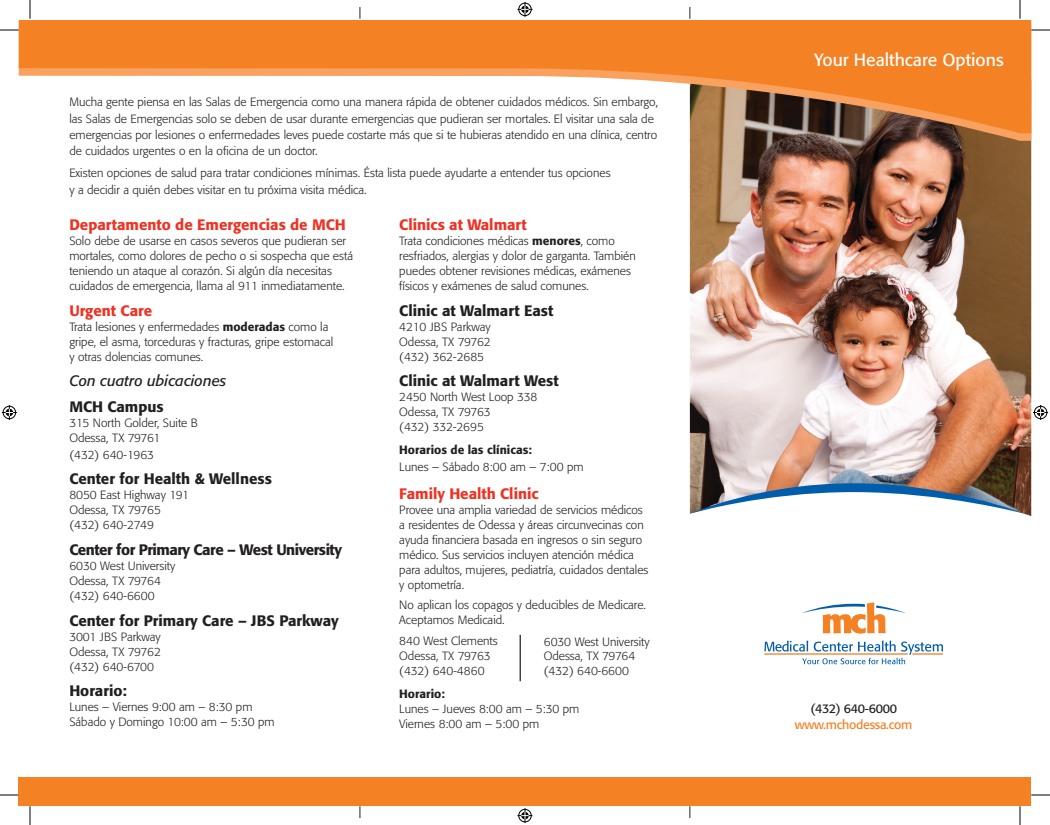
<style>
.page{position:relative;width:1050px;height:825px;background:#fff}
.page>*{position:absolute;margin:0;border:0;box-sizing:border-box;transform-origin:0 0}
.t1{font:17.5px "Formata";color:#fff}
.Body_Copy{font:500 15px "Formata";color:#231f20}
.Body_Copy-2{font:500 15px "Formata";color:#ee3224}
.Body_Copy-3{font:500 15px "Formata";letter-spacing:-.03em;color:#231f20}
.Body_Copy-4{font:italic 15px "Formata";color:#231f20}
.t2{font:12.5px "Formata";letter-spacing:-.025em;color:#f58125}
.t3{font:12.5px "Formata";letter-spacing:-.025em;color:#231f20}
.Body_Copy-5{font:300 11.88px/15px "Formata";color:#231f20}
.s1{font-weight:500}
</style>
<div class="page">
<img style="left:690px;top:141px;width:341px;height:375px">
<svg style="left:690px;top:483px;width:335px;height:31px"></svg>
<svg style="left:360px;top:806px;width:1px;height:12px"></svg>
<svg style="left:690px;top:806px;width:1px;height:12px"></svg>
<div style="left:19px;top:778px;width:1012px;height:28px;background:#f58125"></div>
<svg style="left:802px;top:602px;width:104px;height:32px"></svg>
<svg style="left:764px;top:641px;width:179px;height:23px"></svg>
<svg style="left:689px;top:133px;width:342px;height:8px;background:#795943"></svg>
<svg style="left:19px;top:20px;width:1012px;height:113px;fill:#f58125"></svg>
<hr style="left:520px;top:635px;width:1px;height:46px;background:#231f20">
<svg style="left:0;top:29px;width:19px;height:2px"></svg>
<svg style="left:1031px;top:29px;width:19px;height:2px"></svg>
<svg style="left:0;top:794px;width:19px;height:2px"></svg>
<svg style="left:1031px;top:794px;width:19px;height:2px"></svg>
<svg style="left:29px;top:0;width:2px;height:19px"></svg>
<svg style="left:29px;top:806px;width:2px;height:19px"></svg>
<svg style="left:1019px;top:0;width:2px;height:19px"></svg>
<svg style="left:1019px;top:806px;width:2px;height:19px"></svg>
<svg style="left:518px;top:2px;width:14px;height:15px"></svg>
<svg style="left:518px;top:808px;width:14px;height:15px"></svg>
<svg style="left:2px;top:405px;width:15px;height:15px"></svg>
<svg style="left:1033px;top:405px;width:15px;height:15px"></svg>
<p class="Body_Copy-5" style="left:69px;top:94px;width:590px;line-height:16.2px">Mucha gente piensa en las Salas de Emergencia como una manera rápida de obtener cuidados médicos. Sin embargo, las Salas de Emergencias solo se deben de usar durante emergencias que pudieran ser mortales. El visitar una sala de emergencias por lesiones o enfermedades leves puede costarte más que si te hubieras atendido en una clínica, centro de cuidados urgentes o en la oficina de un doctor.</p>
<p class="Body_Copy-5" style="left:69px;top:165px;width:543px;line-height:16.9px">Existen opciones de salud para tratar condiciones mínimas. Ésta lista puede ayudarte a entender tus opciones y a decidir a quién debes visitar en tu próxima visita médica.</p>
<p class="Body_Copy-2" style="left:399px;top:216px;width:129px">Clinics at Walmart</p>
<p class="Body_Copy-5" style="left:399px;top:234px;width:238px">Trata condiciones médicas <span class="s1">menores</span>, como resfriados, alergias y dolor de garganta. También puedes obtener revisiones médicas, exámenes físicos y exámenes de salud comunes.</p>
<p class="Body_Copy" style="left:399px;top:301px;width:156px">Clinic at Walmart East</p>
<p class="Body_Copy-5" style="left:399px;top:319px;width:93px;text-align:justify">4210 JBS Parkway Odessa, TX 79762 (432) 362-2685</p>
<p class="Body_Copy" style="left:399px;top:372px;width:161px">Clinic at Walmart West</p>
<p class="Body_Copy-5" style="left:399px;top:390px;width:140px">2450 North West Loop 338<br>Odessa, TX 79763<br>(432) 332-2695</p>
<p class="Body_Copy-5" style="left:399px;top:441px;width:186px;line-height:16.9px"><span class="s1">Horarios de las clínicas:<br></span>Lunes – Sábado 8:00 am – 7:00 pm</p>
<p class="Body_Copy-2" style="left:399px;top:484px;width:141px">Family Health Clinic</p>
<p class="Body_Copy-5" style="left:399px;top:502px;width:251px">Provee una amplia variedad de servicios médicos a residentes de Odessa y áreas circunvecinas con ayuda financiera basada en ingresos o sin seguro médico. Sus servicios incluyen atención médica para adultos, mujeres, pediatría, cuidados dentales y optometría.</p>
<p class="Body_Copy-5" style="left:399px;top:598px;width:248px">No aplican los copagos y deducibles de Medicare.<br>Aceptamos Medicaid.</p>
<p class="Body_Copy-5" style="left:399px;top:634px;width:100px">840 West Clements<br>Odessa, TX 79763 (432) 640-4860</p>
<p class="Body_Copy-5" style="left:399px;top:686px;width:182px"><span class="s1">Horario:<br></span>Lunes – Jueves 8:00 am – 5:30 pm<br>Viernes 8:00 am – 5:00 pm</p>
<p class="Body_Copy-2" style="left:69px;top:216px;width:278px">Departamento de Emergencias de MCH</p>
<p class="Body_Copy-5" style="left:69px;top:234px;width:285px">Solo debe de usarse en casos severos que pudieran ser mortales, como dolores de pecho o si sospecha que está teniendo un ataque al corazón. Si algún día necesitas cuidados de emergencia, llama al 911 inmediatamente.</p>
<p class="Body_Copy-2" style="left:69px;top:301px;width:84px">Urgent Care</p>
<p class="Body_Copy-5" style="left:69px;top:319px;width:265px">Trata lesiones y enfermedades <span class="s1">moderadas</span> como la gripe, el asma, torceduras y fracturas, gripe estomacal y otras dolencias comunes.</p>
<p class="Body_Copy-4" style="left:69px;top:372px;width:159px">Con cuatro ubicaciones</p>
<p class="Body_Copy" style="left:69px;top:397px;width:96px">MCH Campus</p>
<p class="Body_Copy-5" style="left:69px;top:415px;width:130px">315 North Golder, Suite B<br>Odessa, TX 79761</p>
<p class="Body_Copy-5" style="left:69px;top:447px;width:86px">(432) 640-1963</p>
<p class="Body_Copy" style="left:69px;top:470px;width:204px">Center for Health &amp; Wellness</p>
<p class="Body_Copy-5" style="left:69px;top:488px;width:121px">8050 East Highway 191<br>Odessa, TX 79765 (432) 640-2749</p>
<p class="Body_Copy-3" style="left:69px;top:541px;width:274px">Center for Primary Care – West University</p>
<p class="Body_Copy-5" style="left:69px;top:559px;width:107px">6030 West University<br>Odessa, TX 79764 (432) 640-6600</p>
<p class="Body_Copy" style="left:69px;top:611px;width:271px">Center for Primary Care – JBS Parkway</p>
<p class="Body_Copy-5" style="left:69px;top:629px;width:93px;text-align:justify">3001 JBS Parkway Odessa, TX 79762 (432) 640-6700</p>
<p class="Body_Copy" style="left:69px;top:682px;width:59px">Horario:</p>
<p class="Body_Copy-5" style="left:69px;top:700px;width:207px">Lunes – Viernes 9:00 am – 8:30 pm<br>Sábado y Domingo 10:00 am – 5:30 pm</p>
<p class="Body_Copy-5" style="left:544px;top:634px;width:107px">6030 West University</p>
<p class="Body_Copy-5" style="left:544px;top:649px;width:93px">Odessa, TX 79764</p>
<p class="Body_Copy-5" style="left:544px;top:664px;width:87px">(432) 640-6600</p>
<p class="t1" style="left:814px;top:50px;width:191px">Your Healthcare Options</p>
<p class="t3" style="left:810px;top:701px;width:88px">(432) 640-6000</p>
<p class="t2" style="left:795px;top:717px;width:119px">www.mchodessa.com</p>
</div>
